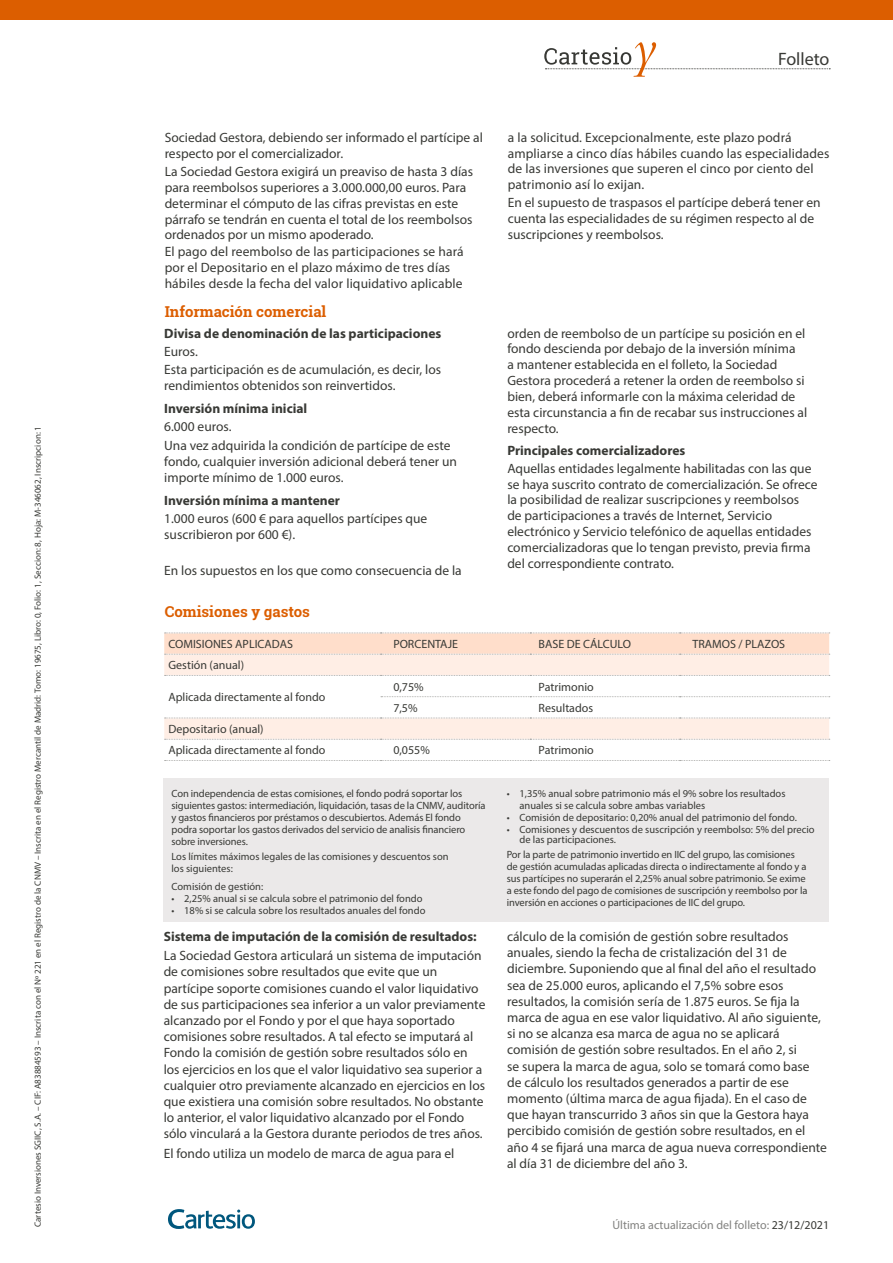
<style>
.page{position:relative;width:893px;height:1263px;background:#fff}
.page>*{position:absolute;margin:0;border:0;box-sizing:border-box;transform-origin:0 0}
.t1{font:18px "Myriad Pro";color:#383935}
._1er_nivel{font:700 15px "Roboto Slab";color:#dc5e00}
.texto{font:13.5px/16.2px "Myriad Pro";color:#383935}
._2o_nivel{font:700 13.5px "Myriad Pro";color:#383935}
.t2{font:12px "Myriad Pro";color:#383935}
.t3{font:12px "Myriad Pro";color:#828280}
.texto-2{font:10.5px/12px "Myriad Pro";letter-spacing:-.01em;color:#383935}
._2o_nivel-2{font:10.5px "Myriad Pro";color:#383935}
.t4{font:9px "Myriad Pro";color:#383935}
.s1{color:#383935}
</style>
<div class="page">
<svg style="left:168px;top:1209px;width:87px;height:20px"></svg>
<div style="left:0;top:0;width:893px;height:19px;background:#dc5e00"></div>
<svg style="left:544px;top:42px;width:286px;height:35px"></svg>
<svg style="left:164px;top:655px;width:665px;height:84px"></svg>
<svg style="left:164px;top:632px;width:666px;height:23px;background:#fbdecd"></svg>
<svg style="left:165px;top:718px;width:665px;height:1px"></svg>
<svg style="left:165px;top:675px;width:665px;height:1px"></svg>
<svg style="left:381px;top:696px;width:449px;height:1px"></svg>
<svg style="left:165px;top:739px;width:665px;height:1px"></svg>
<svg style="left:165px;top:760px;width:665px;height:1px"></svg>
<div style="left:164px;top:778px;width:665px;height:144px;background:#ebe9e9"></div>
<p class="t4" style="left:32px;top:1227px;width:802px;rotate:-90deg">Cartesio Inversiones SGIIC, S.A. – CIF: A83884593 – Inscrita con el Nº 221 en el Registro de la CNMV – Inscrita en el Registro Mercantil de Madrid: Tomo: 19675, Libro: 0, Folio: 1, Seccion: 8, Hoja: M-346062, Inscripcion: 1</p>
<h1 class="t1" style="left:778px;top:48px;width:53px">Folleto</h1>
<p class="texto" style="left:165px;top:129px;width:320px;line-height:15.8px">Sociedad Gestora, debiendo ser informado el partícipe al respecto por el comercializador.</p>
<p class="texto" style="left:165px;top:164px;width:310px;line-height:15.8px">La Sociedad Gestora exigirá un preaviso de hasta 3 días para reembolsos superiores a 3.000.000,00 euros. Para determinar el cómputo de las cifras previstas en este párrafo se tendrán en cuenta el total de los reembolsos ordenados por un mismo apoderado.</p>
<p class="texto" style="left:165px;top:243px;width:300px;line-height:15.8px">El pago del reembolso de las participaciones se hará por el Depositario en el plazo máximo de tres días hábiles desde la fecha del valor liquidativo aplicable</p>
<p class="_1er_nivel" style="left:165px;top:302px;width:163px">Información comercial</p>
<p class="_2o_nivel" style="left:164px;top:324px;width:279px">Divisa de denominación de las participaciones</p>
<p class="texto" style="left:164px;top:343px;width:35px">Euros.</p>
<p class="texto" style="left:164px;top:361px;width:278px">Esta participación es de acumulación, es decir, los rendimientos obtenidos son reinvertidos.</p>
<p class="_2o_nivel" style="left:164px;top:400px;width:145px">Inversión mínima inicial</p>
<p class="texto" style="left:164px;top:418px;width:69px">6.000 euros.</p>
<p class="texto" style="left:164px;top:437px;width:294px">Una vez adquirida la condición de partícipe de este fondo, cualquier inversión adicional deberá tener un importe mínimo de 1.000 euros.</p>
<p class="_2o_nivel" style="left:164px;top:491px;width:177px">Inversión mínima a mantener</p>
<p class="texto" style="left:164px;top:510px;width:265px">1.000 euros (600 € para aquellos partícipes que suscribieron por 600 €).</p>
<p class="texto" style="left:164px;top:563px;width:299px">En los supuestos en los que como consecuencia de la</p>
<p class="texto" style="left:508px;top:129px;width:323px;line-height:15.8px">a la solicitud. Excepcionalmente, este plazo podrá ampliarse a cinco días hábiles cuando las especialidades de las inversiones que superen el cinco por ciento del patrimonio así lo exijan.</p>
<p class="texto" style="left:508px;top:194px;width:314px;line-height:15.8px">En el supuesto de traspasos el partícipe deberá tener en cuenta las especialidades de su régimen respecto al de suscripciones y reembolsos.</p>
<p class="texto" style="left:507px;top:325px;width:301px;line-height:15.8px">orden de reembolso de un partícipe su posición en el fondo descienda por debajo de la inversión mínima<br>a mantener establecida en el folleto, la Sociedad Gestora procederá a retener la orden de reembolso si bien, deberá informarle con la máxima celeridad de esta circunstancia a fin de recabar sus instrucciones al respecto.</p>
<p class="_2o_nivel" style="left:507px;top:441px;width:179px">Principales comercializadores</p>
<p class="texto" style="left:507px;top:460px;width:312px;line-height:15.8px">Aquellas entidades legalmente habilitadas con las que se haya suscrito contrato de comercialización. Se ofrece la posibilidad de realizar suscripciones y reembolsos<br>de participaciones a través de Internet, Servicio electrónico y Servicio telefónico de aquellas entidades comercializadoras que lo tengan previsto, previa firma del correspondiente contrato.</p>
<p class="_1er_nivel" style="left:165px;top:602px;width:147px">Comisiones y gastos</p>
<p class="t2" style="left:168px;top:637px;width:126px">COMISIONES APLICADAS</p>
<p class="t2" style="left:393px;top:637px;width:66px">PORCENTAJE</p>
<p class="t2" style="left:539px;top:637px;width:94px">BASE DE CÁLCULO</p>
<p class="t2" style="left:692px;top:637px;width:94px">TRAMOS / PLAZOS</p>
<p class="t2" style="left:168px;top:658px;width:77px">Gestión (anual)</p>
<p class="t2" style="left:168px;top:690px;width:158px">Aplicada directamente al fondo</p>
<p class="t2" style="left:393px;top:679px;width:32px">0,75%</p>
<p class="t2" style="left:539px;top:679px;width:57px">Patrimonio</p>
<p class="t2" style="left:393px;top:700px;width:26px">7,5%</p>
<p class="t2" style="left:539px;top:700px;width:56px">Resultados</p>
<p class="t2" style="left:168px;top:722px;width:97px">Depositario (anual)</p>
<p class="t2" style="left:168px;top:743px;width:158px">Aplicada directamente al fondo</p>
<p class="t2" style="left:393px;top:743px;width:38px">0,055%</p>
<p class="t2" style="left:539px;top:743px;width:57px">Patrimonio</p>
<p class="texto-2" style="left:171px;top:787px;width:315px">Con independencia de estas comisiones, el fondo podrá soportar los siguientes gastos: intermediación, liquidación, tasas de la CNMV, auditoría y gastos financieros por préstamos o descubiertos. Además El fondo podra soportar los gastos derivados del servicio de analisis financiero sobre inversiones.</p>
<p class="texto-2" style="left:171px;top:850px;width:279px">Los límites máximos legales de las comisiones y descuentos son los siguientes:</p>
<p class="_2o_nivel-2" style="left:171px;top:880px;width:93px">Comisión de gestión:</p>
<p class="texto-2" style="left:171px;top:892px;width:253px">• 2,25% anual si se calcula sobre el patrimonio del fondo</p>
<p class="texto-2" style="left:171px;top:904px;width:255px">• 18% si se calcula sobre los resultados anuales del fondo</p>
<p class="texto-2" style="left:519px;top:787px;width:268px;text-indent:-13px">• 1,35% anual sobre patrimonio más el 9% sobre los resultados anuales si se calcula sobre ambas variables</p>
<p class="texto-2" style="left:507px;top:811px;width:292px">• Comisión de depositario: 0,20% anual del patrimonio del fondo.</p>
<p class="texto-2" style="left:519px;top:824px;width:297px;line-height:10.5px;text-indent:-13px">• Comisiones y descuentos de suscripción y reembolso: 5% del precio de las participaciones.</p>
<p class="texto-2" style="left:507px;top:848px;width:302px">Por la parte de patrimonio invertido en IIC del grupo, las comisiones de gestión acumuladas aplicadas directa o indirectamente al fondo y a sus partícipes no superarán el 2,25% anual sobre patrimonio. Se exime a este fondo del pago de comisiones de suscripción y reembolso por la inversión en acciones o participaciones de IIC del grupo.</p>
<p class="_2o_nivel" style="left:164px;top:928px;width:315px">Sistema de imputación de la comisión de resultados:</p>
<p class="texto" style="left:164px;top:947px;width:323px">La Sociedad Gestora articulará un sistema de imputación de comisiones sobre resultados que evite que un partícipe soporte comisiones cuando el valor liquidativo de sus participaciones sea inferior a un valor previamente alcanzado por el Fondo y por el que haya soportado comisiones sobre resultados. A tal efecto se imputará al Fondo la comisión de gestión sobre resultados sólo en los ejercicios en los que el valor liquidativo sea superior a cualquier otro previamente alcanzado en ejercicios en los que existiera una comisión sobre resultados. No obstante lo anterior, el valor liquidativo alcanzado por el Fondo sólo vinculará a la Gestora durante periodos de tres años.</p>
<p class="texto" style="left:164px;top:1145px;width:292px">El fondo utiliza un modelo de marca de agua para el</p>
<p class="texto" style="left:507px;top:928px;width:321px">cálculo de la comisión de gestión sobre resultados anuales, siendo la fecha de cristalización del 31 de diciembre. Suponiendo que al final del año el resultado sea de 25.000 euros, aplicando el 7,5% sobre esos resultados, la comisión sería de 1.875 euros. Se fija la marca de agua en ese valor liquidativo. Al año siguiente, si no se alcanza esa marca de agua no se aplicará comisión de gestión sobre resultados. En el año 2, si<br>se supera la marca de agua, solo se tomará como base de cálculo los resultados generados a partir de ese momento (última marca de agua fijada). En el caso de que hayan transcurrido 3 años sin que la Gestora haya percibido comisión de gestión sobre resultados, en el año 4 se fijará una marca de agua nueva correspondiente al día 31 de diciembre del año 3.</p>
<p class="t3" style="left:612px;top:1217px;width:218px">Última actualización del folleto: <span class="s1">23/12/2021</span></p>
</div>
